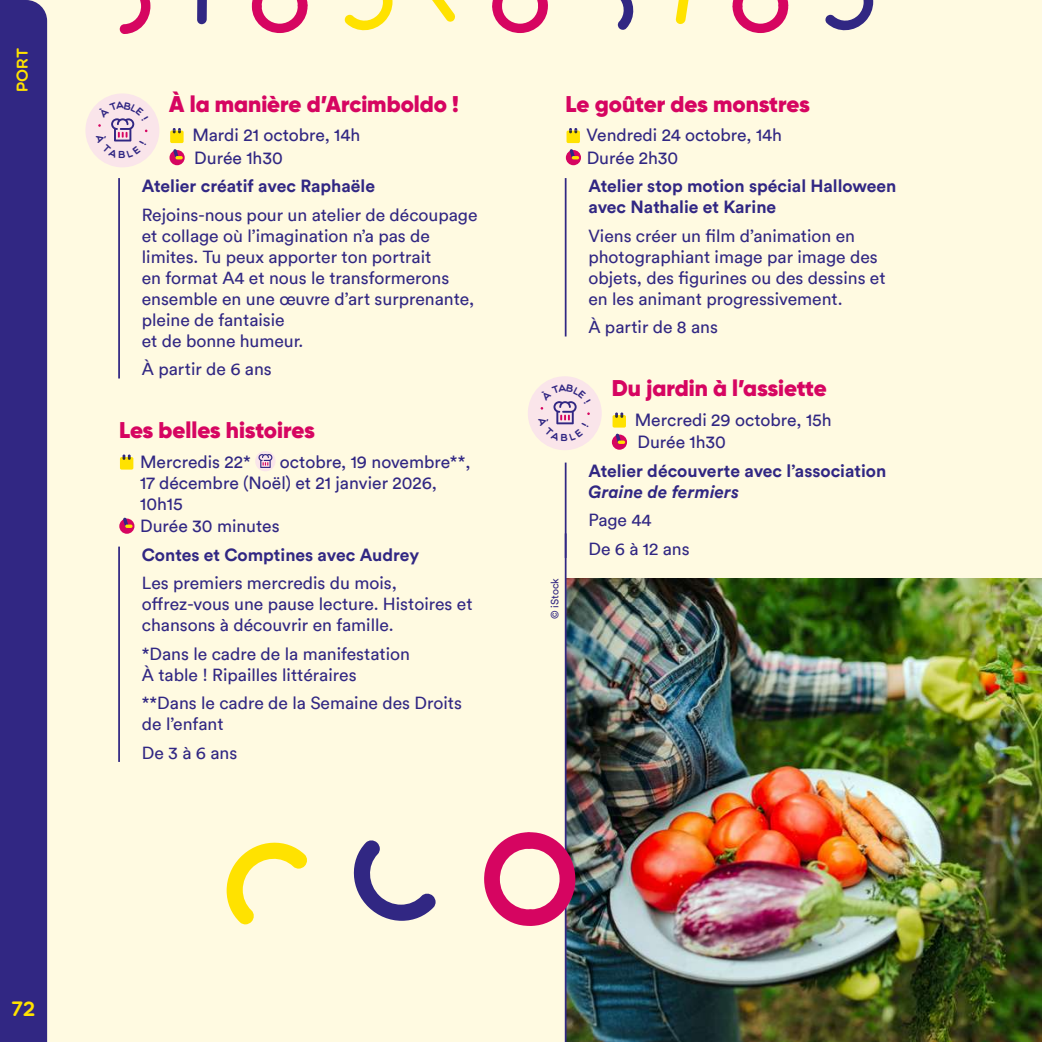
<style>
.page{position:relative;width:1042px;height:1042px;background:#fffae1}
.page>*{position:absolute;margin:0;border:0;box-sizing:border-box;transform-origin:0 0}
.t1{font:900 22.75px "Gilroy";color:#d60561}
.t2{font:21px "Multicolore";color:#ffe200}
.t3{font:17.5px/21px "Circular";color:#312783}
.t4{font:17.5px/22.4px "Circular Std";color:#312783}
.t5{font:700 17.5px/21px "Circular Std";color:#312783}
.t6{font:italic 700 17.5px "Circular Std";color:#312783}
.t7{font:15.75px "Multicolore";color:#ffe200}
.t8{font:10.5px "Circular Std";color:#312783}
</style>
<div class="page">
<hr style="left:118px;top:178px;width:2px;height:200px;background:#312783">
<hr style="left:118px;top:546px;width:2px;height:216px;background:#312783">
<div style="left:170px;top:131px;width:14px;height:12px;background:#ffe200;border-radius:2px"></div>
<svg style="left:173px;top:128px;width:8px;height:5px"></svg>
<svg style="left:169px;top:150px;width:16px;height:15px"></svg>
<svg style="left:173px;top:149px;width:10px;height:11px"></svg>
<div style="left:120px;top:457px;width:13px;height:12px;background:#ffe200;border-radius:2px"></div>
<svg style="left:123px;top:454px;width:8px;height:6px"></svg>
<div style="left:255px;top:451px;width:20px;height:20px;background:#fae5ea;border-radius:50%"></div>
<svg style="left:258px;top:454px;width:14px;height:14px"></svg>
<svg style="left:119px;top:518px;width:15px;height:16px"></svg>
<svg style="left:123px;top:518px;width:10px;height:10px"></svg>
<hr style="left:565px;top:178px;width:1px;height:158px;background:#312783">
<hr style="left:565px;top:462px;width:1px;height:96px;background:#312783">
<div style="left:566px;top:131px;width:14px;height:12px;background:#ffe200;border-radius:2px"></div>
<svg style="left:569px;top:128px;width:8px;height:5px"></svg>
<div style="left:566px;top:150px;width:15px;height:15px;background:#d60561;border-radius:50%"></div>
<svg style="left:569px;top:149px;width:10px;height:11px"></svg>
<div style="left:612px;top:415px;width:14px;height:12px;background:#ffe200;border-radius:2px"></div>
<svg style="left:615px;top:412px;width:8px;height:6px"></svg>
<div style="left:612px;top:434px;width:15px;height:16px;background:#d60561;border-radius:50%"></div>
<svg style="left:615px;top:434px;width:10px;height:10px"></svg>
<img style="left:566px;top:578px;width:476px;height:464px">
<hr style="left:565px;top:533px;width:1px;height:509px;background:#312783">
<svg style="left:353px;top:840px;width:83px;height:81px"></svg>
<svg style="left:484px;top:832px;width:92px;height:94px"></svg>
<svg style="left:227px;top:842px;width:80px;height:82px"></svg>
<div style="left:85px;top:93px;width:74px;height:74px;background:#fae5ea;border-radius:50%"></div>
<div style="left:528px;top:376px;width:74px;height:74px;background:#fae5ea;border-radius:50%"></div>
<div style="left:0;top:0;width:47px;height:1042px;background:#312783"></div>
<svg style="left:825px;top:0;width:48px;height:31px"></svg>
<svg style="left:675px;top:0;width:14px;height:24px"></svg>
<svg style="left:732px;top:0;width:56px;height:33px"></svg>
<svg style="left:617px;top:0;width:17px;height:30px"></svg>
<svg style="left:432px;top:0;width:23px;height:22px"></svg>
<svg style="left:492px;top:0;width:56px;height:33px"></svg>
<svg style="left:344px;top:0;width:48px;height:31px"></svg>
<svg style="left:197px;top:0;width:10px;height:24px"></svg>
<svg style="left:252px;top:0;width:56px;height:33px"></svg>
<svg style="left:119px;top:0;width:32px;height:34px"></svg>
<svg style="left:95px;top:101px;width:53px;height:41px"></svg>
<svg style="left:540px;top:384px;width:51px;height:41px"></svg>
<p class="t7" style="left:13px;top:92px;width:46px;rotate:-90deg">port</p>
<h1 class="t1" style="left:169px;top:89px;width:291px">À la manière d’Arcimboldo !</h1>
<p class="t4" style="left:192px;top:124px;width:169px">Mardi 21 octobre, 14h<br>Durée 1h30</p>
<p class="t5" style="left:142px;top:175px;width:235px">Atelier créatif avec Raphaële</p>
<p class="t3" style="left:142px;top:204px;width:337px">Rejoins-nous pour un atelier de découpage et collage où l’imagination n’a pas de limites. Tu peux apporter ton portrait<br>en format A4 et nous le transformerons ensemble en une œuvre d’art surprenante, pleine de fantaisie<br>et de bonne humeur.</p>
<p class="t3" style="left:142px;top:358px;width:131px">À partir de 6 ans</p>
<h1 class="t1" style="left:119px;top:416px;width:197px">Les belles histoires</h1>
<p class="t4" style="left:140px;top:450px;width:112px">Mercredis 22*</p>
<p class="t4" style="left:140px;top:451px;width:332px;line-height:21.5px;text-indent:140px">octobre, 19 novembre**,<br>17 décembre (Noël) et 21 janvier 2026,<br>10h15<br>Durée 30 minutes</p>
<p class="t5" style="left:142px;top:544px;width:279px">Contes et Comptines avec Audrey</p>
<p class="t3" style="left:142px;top:572px;width:332px">Les premiers mercredis du mois, offrez-vous une pause lecture. Histoires et chansons à découvrir en famille.</p>
<p class="t3" style="left:142px;top:643px;width:270px">*Dans le cadre de la manifestation<br>À table ! Ripailles littéraires</p>
<p class="t3" style="left:142px;top:692px;width:322px">**Dans le cadre de la Semaine des Droits de l’enfant</p>
<p class="t3" style="left:142px;top:742px;width:97px">De 3 à 6 ans</p>
<h1 class="t1" style="left:566px;top:89px;width:246px">Le goûter des monstres</h1>
<p class="t4" style="left:587px;top:124px;width:197px">Vendredi 24 octobre, 14h<br>Durée 2h30</p>
<p class="t5" style="left:588px;top:175px;width:309px">Atelier stop motion spécial Halloween avec Nathalie et Karine</p>
<p class="t3" style="left:588px;top:225px;width:299px">Viens créer un film d’animation en photographiant image par image des objets, des figurines ou des dessins et en les animant progressivement.</p>
<p class="t3" style="left:588px;top:316px;width:131px">À partir de 8 ans</p>
<p class="t8" style="left:548px;top:619px;width:42px;rotate:-90deg">© iStock</p>
<h1 class="t1" style="left:612px;top:374px;width:217px">Du jardin à l’assiette</h1>
<p class="t4" style="left:635px;top:408px;width:198px">Mercredi 29 octobre, 15h<br>Durée 1h30</p>
<p class="t5" style="left:588px;top:460px;width:299px">Atelier découverte avec l’association</p>
<p class="t6" style="left:588px;top:480px;width:152px">Graine de fermiers</p>
<p class="t3" style="left:588px;top:506px;width:103px;line-height:28.3px">Page 44<br>De 6 à 12 ans</p>
<p class="t2" style="left:12px;top:995px;width:25px">72</p>
</div>
